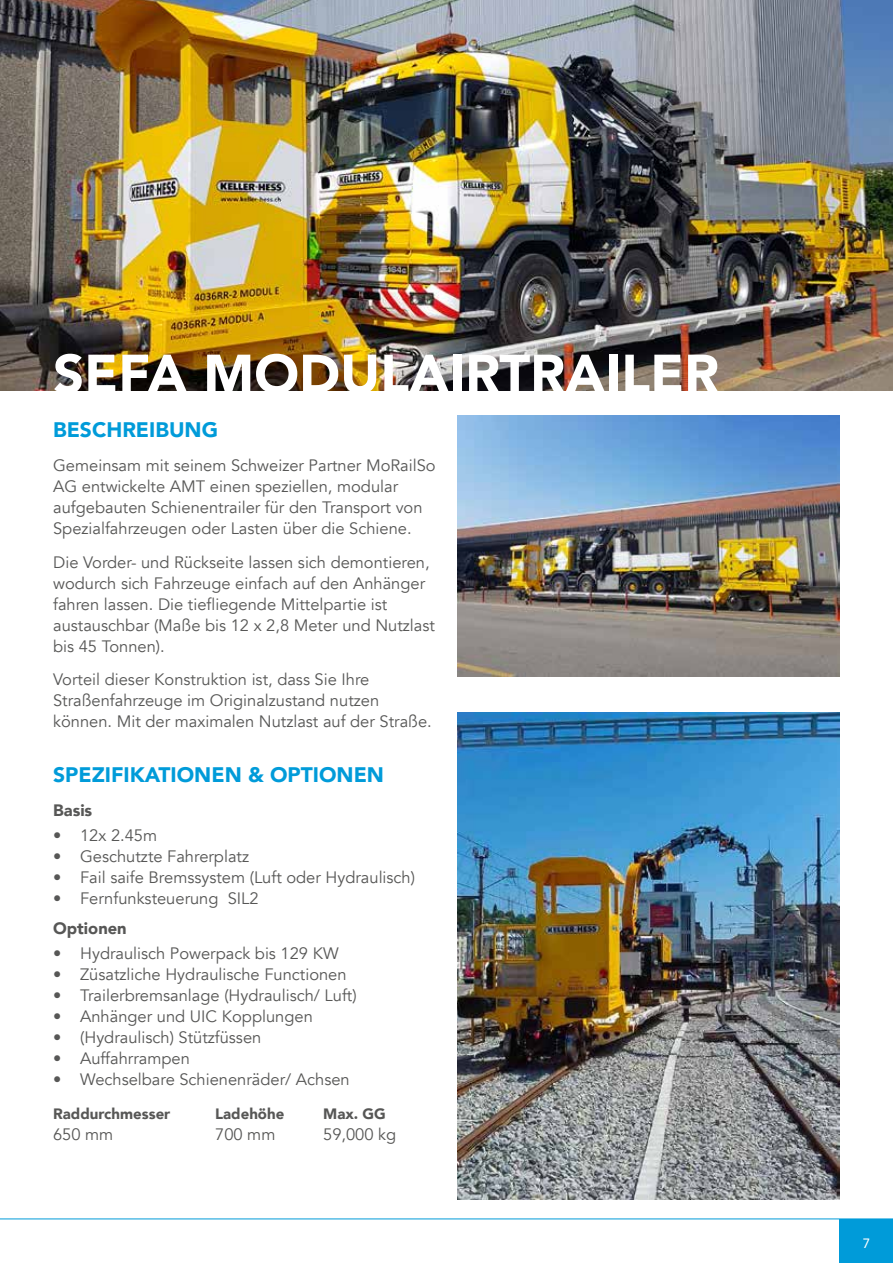
<style>
.page{position:relative;width:893px;height:1263px;background:#fff}
.page>*{position:absolute;margin:0;border:0;box-sizing:border-box;transform-origin:0 0}
.t1{font:900 54px "Avenir";color:#fff}
.t2{font:900 21px "Avenir";color:#009bd9}
.t3{font:16.5px/21px "Avenir";color:#575756}
.t4{font:900 16.5px "Avenir";color:#575756}
.t5{font:900 15px "Avenir";color:#575756}
.t6{font:13.5px "Avenir";color:#fff}
</style>
<div class="page">
<div style="left:840px;top:1219px;width:53px;height:44px;background:#009bd9"></div>
<img style="left:0;top:0;width:893px;height:390px">
<hr style="left:0;top:1218px;width:893px;height:1px;background:#009bd9">
<img style="left:457px;top:415px;width:383px;height:262px">
<img style="left:457px;top:712px;width:383px;height:488px">
<h1 class="t1" style="left:53px;top:328px;width:667px">SEFA MODULAIRTRAILER</h1>
<p class="t2" style="left:53px;top:412px;width:166px">BESCHREIBUNG</p>
<p class="t3" style="left:53px;top:455px;width:384px">Gemeinsam mit seinem Schweizer Partner MoRailSo AG entwickelte AMT einen speziellen, modular aufgebauten Schienentrailer für den Transport von Spezialfahrzeugen oder Lasten über die Schiene.</p>
<p class="t3" style="left:53px;top:552px;width:383px">Die Vorder- und Rückseite lassen sich demontieren, wodurch sich Fahrzeuge einfach auf den Anhänger fahren lassen. Die tiefliegende Mittelpartie ist austauschbar (Maße bis 12 x 2,8 Meter und Nutzlast bis 45 Tonnen).</p>
<p class="t3" style="left:53px;top:669px;width:380px">Vorteil dieser Konstruktion ist, dass Sie Ihre<br>Straßenfahrzeuge im Originalzustand nutzen können. Mit der maximalen Nutzlast auf der Straße.</p>
<p class="t2" style="left:53px;top:757px;width:332px">SPEZIFIKATIONEN &amp; OPTIONEN</p>
<p class="t4" style="left:53px;top:796px;width:41px">Basis</p>
<p class="t3" style="left:53px;top:825px;width:106px">• 12x 2.45m</p>
<p class="t3" style="left:53px;top:846px;width:197px">• Geschutzte Fahrerplatz</p>
<p class="t3" style="left:53px;top:867px;width:363px">• Fail saife Bremssystem (Luft oder Hydraulisch)</p>
<p class="t3" style="left:53px;top:888px;width:207px">• Fernfunksteuerung SIL2</p>
<p class="t4" style="left:53px;top:914px;width:75px">Optionen</p>
<p class="t3" style="left:53px;top:943px;width:287px">• Hydraulisch Powerpack bis 129 KW</p>
<p class="t3" style="left:53px;top:964px;width:295px">• Züsatzliche Hydraulische Functionen</p>
<p class="t3" style="left:53px;top:985px;width:305px">• Trailerbremsanlage (Hydraulisch/ Luft)</p>
<p class="t3" style="left:53px;top:1006px;width:261px">• Anhänger und UIC Kopplungen</p>
<p class="t3" style="left:53px;top:1027px;width:210px">• (Hydraulisch) Stützfüssen</p>
<p class="t3" style="left:53px;top:1048px;width:138px">• Auffahrrampen</p>
<p class="t3" style="left:53px;top:1069px;width:298px">• Wechselbare Schienenräder/ Achsen</p>
<p class="t5" style="left:53px;top:1100px;width:119px">Raddurchmesser</p>
<p class="t5" style="left:215px;top:1100px;width:71px">Ladehöhe</p>
<p class="t5" style="left:323px;top:1100px;width:64px">Max. GG</p>
<p class="t3" style="left:53px;top:1124px;width:62px">650 mm</p>
<p class="t3" style="left:215px;top:1124px;width:62px">700 mm</p>
<p class="t3" style="left:323px;top:1124px;width:75px">59,000 kg</p>
<p class="t6" style="left:863px;top:1233px;width:9px">7</p>
</div>
